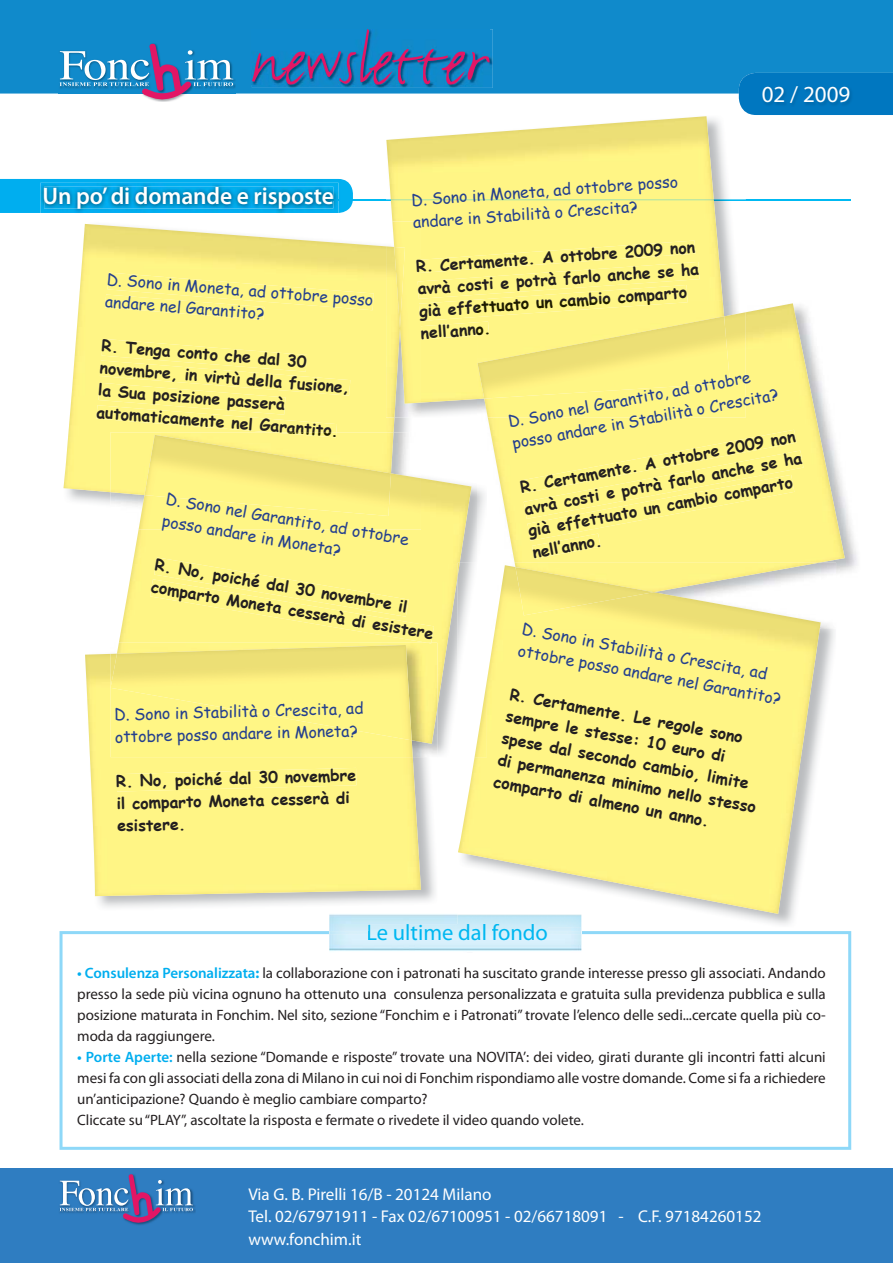
<style>
.page{position:relative;width:893px;height:1263px;background:#fff}
.page>*{position:absolute;margin:0;border:0;box-sizing:border-box;transform-origin:0 0}
.t1{font:75px "FF Justlefthand";letter-spacing:.01em;color:#e21665}
.t2{font:600 24px "Myriad Pro";letter-spacing:-.005em;color:#fff}
.t3{font:23.1px "Myriad Pro";color:#fff}
.t4{font:22.5px "Myriad Pro";color:#00b8f1}
.t5{font:22.5px "Myriad Pro";color:#00b7f0}
.t6{font:17.1px/22.5px "Myriad Pro";color:#fff}
.t7{font:700 15.9px/22.2px "Comic Sans MS";color:#231f20}
.t8{font:15.9px/22.2px "Comic Sans MS";color:#25408e}
.t9{font:15px/21px "Myriad Pro";letter-spacing:-.005em;color:#231f20;text-align:justify}
.s1{color:#1d1b00}
.s2{color:#00b7f0}
.s3{font-weight:600;color:#00aeef}
.s4{font-weight:700;color:#00aeef}
</style>
<div class="page">
<div style="left:0;top:0;width:893px;height:94px;background:#108acb"></div>
<img style="left:59px;top:43px;width:177px;height:59px">
<svg style="left:60px;top:44px;width:173px;height:57px"></svg>
<img style="left:252px;top:29px;width:241px;height:59px">
<img style="left:252px;top:29px;width:238px;height:56px">
<div style="left:739px;top:73px;width:154px;height:42px;background:#0077c0"></div>
<img style="left:762px;top:86px;width:91px;height:21px">
<div style="left:0;top:1168px;width:893px;height:95px;background:#2f7dc1"></div>
<img style="left:59px;top:1181px;width:136px;height:44px">
<svg style="left:60px;top:1174px;width:133px;height:50px"></svg>
<hr style="left:234px;top:200px;width:616px;height:1px;background:#00b9f2">
<svg style="left:0;top:179px;width:353px;height:34px;background:#0db0ee"></svg>
<img style="left:44px;top:187px;width:289px;height:21px">
<img style="left:234px;top:200px;width:99px;height:1px">
<img style="left:63px;top:224px;width:331px;height:268px">
<div style="left:108px;top:273px;width:266px;height:37px;background:#fff685"></div>
<img style="left:105px;top:295px;width:159px;height:25px">
<div style="left:102px;top:339px;width:205px;height:21px;background:#fff685"></div>
<img style="left:100px;top:360px;width:250px;height:36px">
<img style="left:98px;top:383px;width:188px;height:22px">
<img style="left:96px;top:405px;width:241px;height:27px">
<img style="left:437px;top:486px;width:40px;height:269px">
<img style="left:110px;top:432px;width:301px;height:75px">
<img style="left:110px;top:432px;width:284px;height:63px">
<img style="left:272px;top:432px;width:64px;height:3px">
<img style="left:119px;top:478px;width:352px;height:230px">
<img style="left:139px;top:473px;width:282px;height:57px">
<img style="left:144px;top:435px;width:247px;height:81px">
<div style="left:154px;top:557px;width:255px;height:22px;background:#fff585"></div>
<div style="left:150px;top:579px;width:284px;height:64px;background:#fff585"></div>
<img style="left:118px;top:643px;width:319px;height:101px">
<img style="left:85px;top:654px;width:336px;height:242px">
<div style="left:110px;top:654px;width:303px;height:103px;background:#fff685"></div>
<img style="left:111px;top:645px;width:301px;height:95px">
<div style="left:117px;top:768px;width:239px;height:23px;background:#fff685"></div>
<img style="left:421px;top:114px;width:325px;height:302px">
<img style="left:723px;top:200px;width:23px;height:1px">
<img style="left:386px;top:403px;width:14px;height:15px">
<img style="left:386px;top:116px;width:337px;height:287px">
<img style="left:391px;top:200px;width:323px;height:1px">
<img style="left:392px;top:221px;width:29px;height:183px">
<img style="left:394px;top:247px;width:11px;height:81px">
<div style="left:421px;top:241px;width:274px;height:21px;background:#fff685"></div>
<svg style="left:416px;top:260px;width:5px;height:13px"></svg>
<div style="left:421px;top:262px;width:279px;height:37px;background:#fff685"></div>
<img style="left:418px;top:281px;width:3px;height:18px">
<img style="left:421px;top:285px;width:267px;height:36px">
<img style="left:421px;top:322px;width:56px;height:17px">
<svg style="left:419px;top:304px;width:3px;height:23px"></svg>
<svg style="left:60px;top:931px;width:791px;height:219px"></svg>
<img style="left:329px;top:914px;width:252px;height:39px">
<img style="left:368px;top:924px;width:179px;height:16px">
<img style="left:487px;top:418px;width:370px;height:155px">
<img style="left:477px;top:301px;width:211px;height:15px">
<img style="left:488px;top:303px;width:357px;height:260px">
<img style="left:484px;top:312px;width:262px;height:106px">
<img style="left:477px;top:316px;width:253px;height:83px">
<div style="left:520px;top:430px;width:276px;height:63px;background:#fff585"></div>
<div style="left:524px;top:451px;width:279px;height:68px;background:#fff585"></div>
<div style="left:527px;top:475px;width:267px;height:66px;background:#fff685"></div>
<img style="left:532px;top:534px;width:69px;height:25px">
<img style="left:458px;top:563px;width:19px;height:66px">
<svg style="left:458px;top:563px;width:2px;height:13px"></svg>
<img style="left:458px;top:914px;width:123px;height:13px">
<img style="left:458px;top:924px;width:89px;height:3px">
<img style="left:487px;top:563px;width:349px;height:66px">
<img style="left:515px;top:563px;width:304px;height:2px">
<img style="left:458px;top:629px;width:362px;height:285px">
<img style="left:475px;top:680px;width:12px;height:77px">
<img style="left:495px;top:565px;width:326px;height:64px">
<img style="left:515px;top:567px;width:139px;height:48px">
<h1 class="t1" style="left:251px;top:34px;width:238px">newsletter</h1>
<h3 class="t3" style="left:762px;top:86px;width:90px">02 / 2009</h3>
<p class="t8" style="left:411px;top:188px;width:269px;rotate:-4deg">D. Sono in Moneta, ad ottobre posso andare in Stabilità o Crescita?</p>
<p class="t7" style="left:415px;top:255px;width:283px;rotate:-4deg">R. Certamente. A ottobre 2009 non avrà costi e potrà farlo anche se ha già eff<span class="s1">ettuato un cambio comp</span>arto nell‛ann<span class="s1">o.</span></p>
<h2 class="t2" style="left:43px;top:187px;width:293px">Un po’ di domande e risposte</h2>
<p class="t8" style="left:108px;top:266px;width:269px;line-height:22.6px;rotate:5deg">D. Sono in Moneta, ad ottobre posso andare nel Garantito?</p>
<p class="t7" style="left:103px;top:333px;width:252px;rotate:5deg">R. Tenga conto che dal 30 novembre, in virtù della fusione, la Sua posizione passerà automaticamente nel G<span class="s1">arantito.</span></p>
<p class="t8" style="left:506px;top:409px;width:272px;rotate:-10deg">D. Sono nel Garantito, ad ottobre posso andare in Stabilità o Crescita?</p>
<p class="t7" style="left:518px;top:474px;width:284px;rotate:-10deg">R. Certamente. A ottobre 2009 non avrà costi e potrà farlo anche se ha già effettuato un cambio comparto nell‛anno.</p>
<p class="t8" style="left:168px;top:488px;width:248px;rotate:9deg">D. Sono nel Garantito, ad ottobre posso andare in Moneta?</p>
<p class="t7" style="left:157px;top:554px;width:287px;rotate:9deg">R. No, poiché dal 30 novembre il comparto Moneta cesserà di esistere</p>
<p class="t8" style="left:524px;top:618px;width:269px;rotate:10deg">D. Sono in Stabilità o Crescita, ad ottobre posso andare nel Garantito?</p>
<p class="t7" style="left:511px;top:683px;width:264px;rotate:10deg">R. Certamente. Le regole sono sempre le stesse: 10 euro di spese dal secondo cambio, limite di permanenza minimo nello stesso comparto di almeno un anno.</p>
<p class="t8" style="left:114px;top:702px;width:251px;rotate:-1deg">D. Sono in Stabilità o Crescita, ad ottobre posso andare in Moneta?</p>
<p class="t7" style="left:116px;top:768px;width:242px;line-height:22.6px;rotate:-1deg">R. No, poiché dal 30 novembre il comparto Moneta cesserà di esistere.</p>
<h3 class="t5" style="left:458px;top:924px;width:79px">dlf d</h3>
<h3 class="t4" style="left:367px;top:924px;width:183px"><span class="s2">L</span>e <span class="s2">u</span>ltime a on o</h3>
<p class="t9" style="left:77px;top:964px;width:750px"><span class="s3">• Consulenza Personalizzata</span><span class="s4">:</span> la collaborazione con i patronati ha suscitato grande interesse presso gli associati. Andando presso la sede più vicina ognuno ha ottenuto una consulenza personalizzata e gratuita sulla previdenza pubblica e sulla posizione maturata in Fonchim. Nel sito, sezione “Fonchim e i Patronati” trovate l’elenco delle sedi...cercate quella più co&shy;moda da raggiungere.</p>
<p class="t9" style="left:77px;top:1048px;width:750px;text-align:left"><span class="s3">• Porte Aperte:</span> nella sezione “Domande e risposte” trovate una NOVITA’: dei video, girati durante gli incontri fatti alcuni mesi fa con gli associati della zona di Milano in cui noi di Fonchim rispondiamo alle vostre domande. Come si fa a richiedere un’anticipazione? Quando è meglio cambiare comparto?<br>Cliccate su “PLAY”, ascoltate la risposta e fermate o rivedete il video quando volete.</p>
<p class="t6" style="left:248px;top:1184px;width:515px">Via G. B. Pirelli 16/B - 20124 Milano<br>Tel. 02/67971911 - Fax 02/67100951 - 02/66718091 - C.F. 97184260152 www.fonchim.it</p>
</div>
